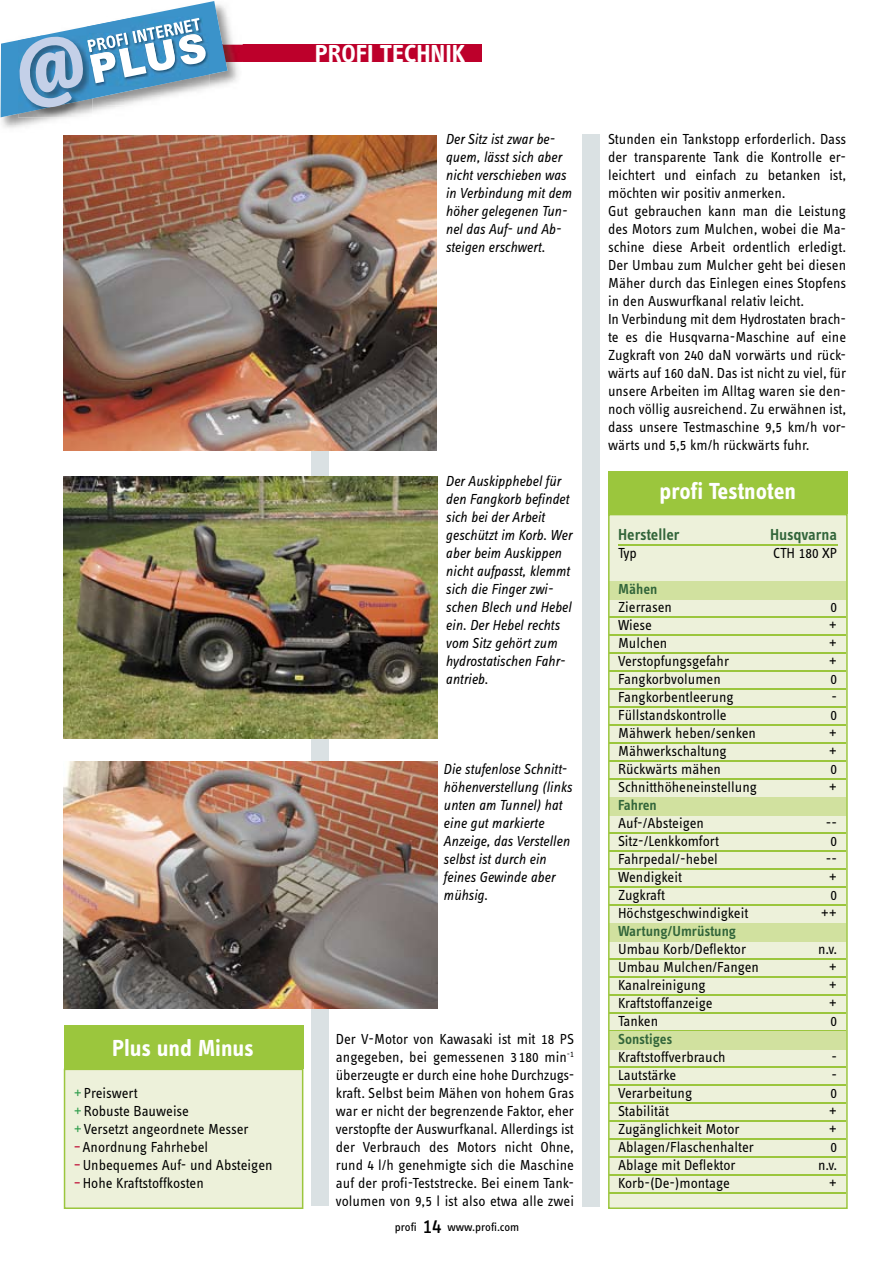
<style>
.page{position:relative;width:893px;height:1263px;background:#fff}
.page>*{position:absolute;margin:0;border:0;box-sizing:border-box;transform-origin:0 0}
.t1{font:25.35px "Info Text Bold Tf";color:#fff}
.t2{font:24px "Info Text Bold Tf";letter-spacing:-.005em;color:#fff}
.t3{font:16.5px "Info Text Semibold Tf";letter-spacing:-.005em;color:#32653a}
.t4{font:15px/18px "Info Text Regular Tf";color:#000}
.t5{font:italic 15px/18px "Info Text Regular Tf";letter-spacing:-.005em;color:#000}
.t6{font:15px "Info Text Semibold Tf";color:#32653a}
.t7{font:12px "Info Text Book Tf";color:#000}
.s1{color:#2e9d4b}
.s2{color:#bd002b}
.s3{font-size:21px}
</style>
<div class="page">
<div style="left:1px;top:45px;width:481px;height:17px;background:#bd002b"></div>
<div style="left:311px;top:174px;width:17px;height:1032px;background:#dae1e3"></div>
<div style="left:583px;top:134px;width:17px;height:1072px;background:#dae1e3"></div>
<img style="left:0;top:19px;width:243px;height:109px">
<img style="left:228px;top:45px;width:15px;height:17px">
<svg style="left:1px;top:1px;width:227px;height:116px"></svg>
<svg style="left:608px;top:514px;width:240px;height:695px;background:#e2ebc4"></svg>
<div style="left:608px;top:471px;width:240px;height:43px;background:#9bc63d"></div>
<img style="left:64px;top:761px;width:373px;height:247px">
<img style="left:64px;top:476px;width:373px;height:262px">
<img style="left:64px;top:135px;width:373px;height:315px">
<div style="left:64px;top:1069px;width:239px;height:140px;background:#edf1da"></div>
<div style="left:64px;top:1025px;width:239px;height:44px;background:#9bc63d"></div>
<h2 class="t2" style="left:112px;top:1034px;width:143px">Plus und Minus</h2>
<p class="t4" style="left:74px;top:1084px;width:176px"><span class="s1">+</span> Preiswert<br><span class="s1">+</span> Robuste Bauweise<br><span class="s1">+</span> Versetzt angeordnete Messer</p>
<p class="t4" style="left:74px;top:1138px;width:136px"><span class="s2">–</span> Anordnung Fahrhebel</p>
<p class="t4" style="left:74px;top:1156px;width:200px"><span class="s2">–</span> Unbequemes Auf- und Absteigen</p>
<p class="t4" style="left:74px;top:1174px;width:132px"><span class="s2">–</span> Hohe Kraftstoffkosten</p>
<h1 class="t1" style="left:315px;top:39px;width:152px">PROFI TECHNIK</h1>
<p class="t5" style="left:445px;top:130px;width:128px">Der Sitz ist zwar be&shy;quem, lässt sich aber nicht verschieben was in Verbindung mit dem höher gelegenen Tun&shy;nel das Auf- und Ab&shy;steigen erschwert.</p>
<p class="t5" style="left:446px;top:472px;width:128px">Der Auskipphebel für den Fangkorb befindet sich bei der Arbeit geschützt im Korb. Wer aber beim Auskippen nicht aufpasst, klemmt sich die Finger zwi&shy;schen Blech und Hebel ein. Der Hebel rechts vom Sitz gehört zum hydrostatischen Fahr&shy;antrieb.</p>
<p class="t5" style="left:443px;top:760px;width:130px">Die stufenlose Schnitt&shy;höhenverstellung (links unten am Tunnel) hat eine gut markierte<br>Anzeige, das Verstellen selbst ist durch ein feines Gewinde aber mühsig.</p>
<p class="t4" style="left:336px;top:1030px;width:240px;text-align:justify">Der V-Motor von Kawasaki ist mit 18 PS angegeben, bei gemessenen 3 180 min<sup>-1 </sup>überzeugte er durch eine hohe Durchzugs&shy;kraft. Selbst beim Mähen von hohem Gras war er nicht der begrenzende Faktor, eher verstopfte der Auswurfkanal. Allerdings ist der Verbrauch des Motors nicht Ohne, rund 4 l/h genehmigte sich die Maschine auf der profi-Teststrecke. Bei einem Tank&shy;volumen von 9,5 l ist also etwa alle zwei</p>
<p class="t7" style="left:395px;top:1219px;width:126px">profi <span class="s3">14</span> www.profi.com</p>
<p class="t4" style="left:608px;top:130px;width:240px">Stunden ein Tankstopp erforderlich. Dass der transparente Tank die Kontrolle er&shy;leichtert und einfach zu betanken ist, möchten wir positiv anmerken.<br>Gut gebrauchen kann man die Leistung des Motors zum Mulchen, wobei die Ma&shy;schine diese Arbeit ordentlich erledigt.<br>Der Umbau zum Mulcher geht bei diesen Mäher durch das Einlegen eines Stopfens in den Auswurfkanal relativ leicht.<br>In Verbindung mit dem Hydrostaten brach&shy;te es die Husqvarna-Maschine auf eine Zugkraft von 240 daN vorwärts und rück&shy;wärts auf 160 daN. Das ist nicht zu viel, für unsere Arbeiten im Alltag waren sie den&shy;noch völlig ausreichend. Zu erwähnen ist, dass unsere Testmaschine 9,5 km/h vor&shy;wärts und 5,5 km/h rückwärts fuhr.</p>
<h2 class="t2" style="left:660px;top:477px;width:138px">profi Testnoten</h2>
<p class="t3" style="left:618px;top:525px;width:63px">Hersteller</p>
<p class="t3" style="left:770px;top:525px;width:68px">Husqvarna</p>
<p class="t4" style="left:618px;top:544px;width:20px">Typ</p>
<p class="t4" style="left:773px;top:544px;width:66px">CTH 180 XP</p>
<p class="t6" style="left:618px;top:580px;width:41px">Mähen</p>
<p class="t4" style="left:618px;top:598px;width:55px">Zierrasen</p>
<p class="t4" style="left:830px;top:598px;width:8px">0</p>
<p class="t4" style="left:618px;top:616px;width:36px">Wiese</p>
<p class="t4" style="left:829px;top:616px;width:10px">+</p>
<p class="t4" style="left:618px;top:634px;width:51px">Mulchen</p>
<p class="t4" style="left:829px;top:634px;width:10px">+</p>
<p class="t4" style="left:618px;top:652px;width:113px">Verstopfungsgefahr</p>
<p class="t4" style="left:829px;top:652px;width:10px">+</p>
<p class="t4" style="left:618px;top:670px;width:104px">Fangkorbvolumen</p>
<p class="t4" style="left:830px;top:670px;width:8px">0</p>
<p class="t4" style="left:618px;top:688px;width:117px">Fangkorbentleerung</p>
<p class="t4" style="left:831px;top:688px;width:7px">-</p>
<p class="t4" style="left:618px;top:706px;width:110px">Füllstandskontrolle</p>
<p class="t4" style="left:830px;top:706px;width:8px">0</p>
<p class="t4" style="left:618px;top:724px;width:139px">Mähwerk heben/senken</p>
<p class="t4" style="left:829px;top:724px;width:10px">+</p>
<p class="t4" style="left:618px;top:742px;width:110px">Mähwerkschaltung</p>
<p class="t4" style="left:829px;top:742px;width:10px">+</p>
<p class="t4" style="left:618px;top:760px;width:105px">Rückwärts mähen</p>
<p class="t4" style="left:830px;top:760px;width:8px">0</p>
<p class="t4" style="left:618px;top:778px;width:141px">Schnitthöheneinstellung</p>
<p class="t4" style="left:829px;top:778px;width:10px">+</p>
<p class="t6" style="left:618px;top:796px;width:40px">Fahren</p>
<p class="t4" style="left:618px;top:814px;width:87px">Auf-/Absteigen</p>
<p class="t4" style="left:826px;top:814px;width:13px">--</p>
<p class="t4" style="left:618px;top:832px;width:102px">Sitz-/Lenkkomfort</p>
<p class="t4" style="left:830px;top:832px;width:8px">0</p>
<p class="t4" style="left:618px;top:850px;width:101px">Fahrpedal/-hebel</p>
<p class="t4" style="left:826px;top:850px;width:13px">--</p>
<p class="t4" style="left:618px;top:868px;width:65px">Wendigkeit</p>
<p class="t4" style="left:829px;top:868px;width:10px">+</p>
<p class="t4" style="left:618px;top:886px;width:48px">Zugkraft</p>
<p class="t4" style="left:830px;top:886px;width:8px">0</p>
<p class="t4" style="left:618px;top:904px;width:132px">Höchstgeschwindigkeit</p>
<p class="t4" style="left:821px;top:904px;width:18px">++</p>
<p class="t6" style="left:618px;top:922px;width:120px">Wartung/Umrüstung</p>
<p class="t4" style="left:618px;top:940px;width:130px">Umbau Korb/Deflektor</p>
<p class="t4" style="left:818px;top:940px;width:21px">n.v.</p>
<p class="t4" style="left:618px;top:958px;width:143px">Umbau Mulchen/Fangen</p>
<p class="t4" style="left:829px;top:958px;width:10px">+</p>
<p class="t4" style="left:618px;top:976px;width:89px">Kanalreinigung</p>
<p class="t4" style="left:829px;top:976px;width:10px">+</p>
<p class="t4" style="left:618px;top:994px;width:96px">Kraftstoffanzeige</p>
<p class="t4" style="left:829px;top:994px;width:10px">+</p>
<p class="t4" style="left:618px;top:1012px;width:42px">Tanken</p>
<p class="t4" style="left:830px;top:1012px;width:8px">0</p>
<p class="t6" style="left:618px;top:1030px;width:56px">Sonstiges</p>
<p class="t4" style="left:618px;top:1048px;width:109px">Kraftstoffverbrauch</p>
<p class="t4" style="left:831px;top:1048px;width:7px">-</p>
<p class="t4" style="left:618px;top:1066px;width:60px">Lautstärke</p>
<p class="t4" style="left:831px;top:1066px;width:7px">-</p>
<p class="t4" style="left:618px;top:1084px;width:76px">Verarbeitung</p>
<p class="t4" style="left:830px;top:1084px;width:8px">0</p>
<p class="t4" style="left:618px;top:1102px;width:53px">Stabilität</p>
<p class="t4" style="left:829px;top:1102px;width:10px">+</p>
<p class="t4" style="left:618px;top:1120px;width:123px">Zugänglichkeit Motor</p>
<p class="t4" style="left:829px;top:1120px;width:10px">+</p>
<p class="t4" style="left:618px;top:1138px;width:137px">Ablagen/Flaschenhalter</p>
<p class="t4" style="left:830px;top:1138px;width:8px">0</p>
<p class="t4" style="left:618px;top:1156px;width:119px">Ablage mit Deflektor</p>
<p class="t4" style="left:818px;top:1156px;width:21px">n.v.</p>
<p class="t4" style="left:618px;top:1174px;width:113px">Korb-(De-)montage</p>
<p class="t4" style="left:829px;top:1174px;width:10px">+</p>
</div>
